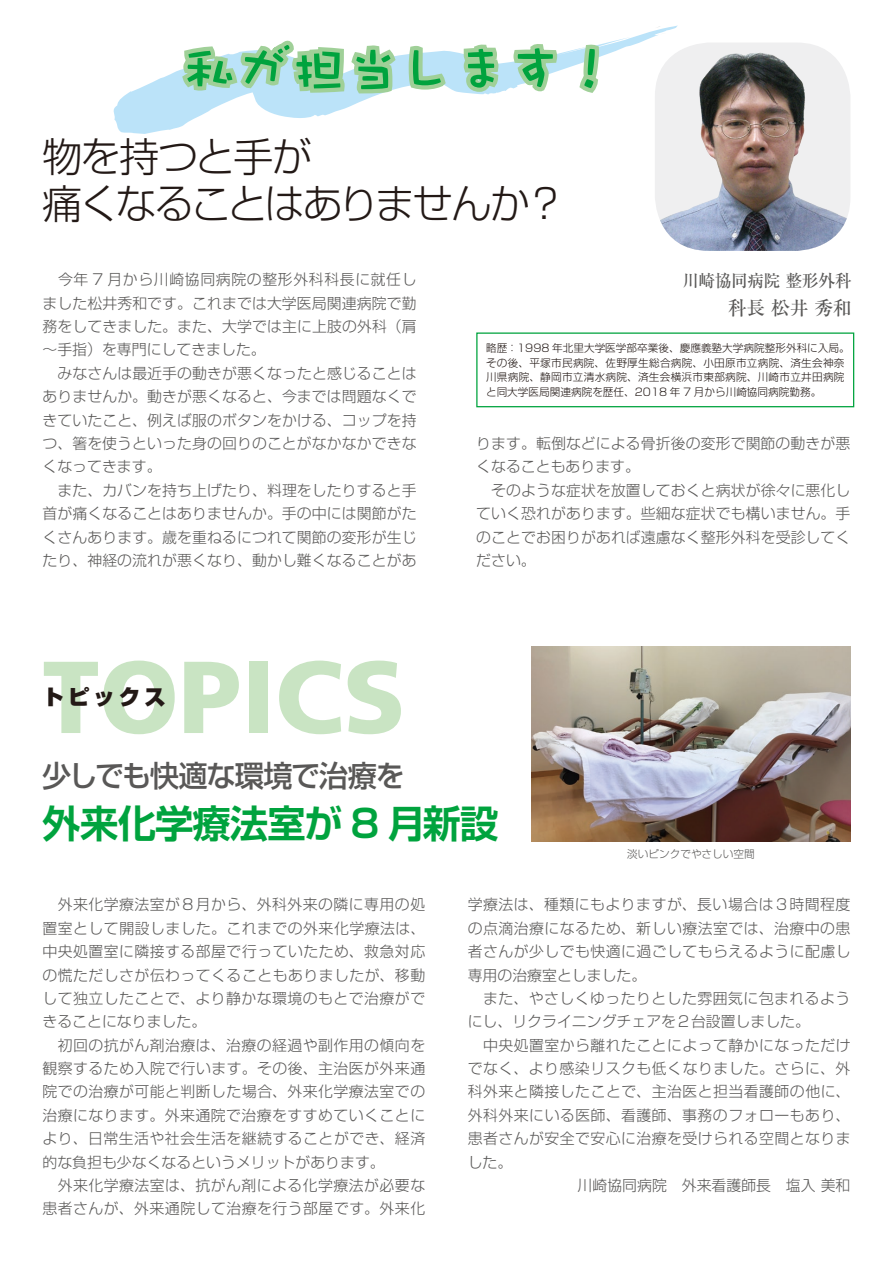
<style>
.page{position:relative;width:893px;height:1263px;background:#fff}
.page>*{position:absolute;margin:0;border:0;box-sizing:border-box;transform-origin:0 0}
.t1{font:900 102px "Frutiger";color:#c9e4c3}
.t2{font:300 40.35px "Shin Go Pro";letter-spacing:-.085em;color:#231916}
.t3{font:300 40.35px "Shin Go Pro";letter-spacing:-.065em;color:#231916}
.t4{font:700 38.25px "Shin Go Pro De";letter-spacing:-.025em;color:#00a33e}
.t5{font:500 29.7px "Shin Go Pro";letter-spacing:-.045em;color:#595857}
.t6{font:900 21.3px "Shin Go Pro";letter-spacing:.2em;color:#231916}
.t7{font:500 19.2px "Ryumin Pro";color:#595857}
.t8{font:500 16.95px "Ryumin Pro";letter-spacing:-.02em;color:#595857}
.t9{font:300 14.85px/23.4px "Shin Go Pro";letter-spacing:.005em;color:#595857;text-align:justify}
.t10{font:300 14.85px/23.4px "Shin Go Pro";letter-spacing:.03em;color:#595857}
.t11{font:300 10.65px/14.9px "Shin Go Pro";color:#231916;text-align:justify}
.t12{font:300 10.65px "Shin Go Pro";color:#595857}
</style>
<div class="page">
<img style="left:531px;top:646px;width:319px;height:196px">
<svg style="left:113px;top:26px;width:564px;height:108px"></svg>
<img style="left:655px;top:43px;width:195px;height:208px">
<svg style="left:177px;top:36px;width:428px;height:63px"></svg>
<div style="left:476px;top:332px;width:378px;height:75px;border:1px solid #00a33e"></div>
<p class="t3" style="left:42px;top:123px;width:272px">物を持つと手が</p>
<p class="t2" style="left:42px;top:171px;width:525px">痛くなることはありませんか？</p>
<p class="t9" style="left:43px;top:266px;width:376px">　今年 7 月から川崎協同病院の整形外科科長に就任しました松井秀和です。これまでは大学医局関連病院で勤務をしてきました。また、大学では主に上肢の外科（肩〜手指）を専門にしてきました。</p>
<p class="t9" style="left:43px;top:360px;width:376px">　みなさんは最近手の動きが悪くなったと感じることはありませんか。動きが悪くなると、今までは問題なくできていたこと、例えば服のボタンをかける、コップを持つ、箸を使うといった身の回りのことがなかなかできなくなってきます。</p>
<p class="t9" style="left:43px;top:477px;width:376px">　また、カバンを持ち上げたり、料理をしたりすると手首が痛くなることはありませんか。手の中には関節がたくさんあります。歳を重ねるにつれて関節の変形が生じたり、神経の流れが悪くなり、動かし難くなることがあ</p>
<p class="t1" style="left:43px;top:636px;width:364px">TOPICS</p>
<p class="t6" style="left:43px;top:680px;width:125px">トピックス</p>
<p class="t8" style="left:683px;top:267px;width:171px">川崎協同病院 整形外科</p>
<p class="t7" style="left:728px;top:292px;width:125px">科長 松井 秀和</p>
<p class="t11" style="left:486px;top:339px;width:365px">略歴：1998 年北里大学医学部卒業後、慶應義塾大学病院整形外科に入局。</p>
<p class="t11" style="left:486px;top:354px;width:360px">その後、平塚市民病院、佐野厚生総合病院、小田原市立病院、済生会神奈川県病院、静岡市立清水病院、済生会横浜市東部病院、川崎市立井田病院と同大学医局関連病院を歴任、2018 年 7 月から川崎協同病院勤務。</p>
<p class="t9" style="left:476px;top:430px;width:376px">ります。転倒などによる骨折後の変形で関節の動きが悪くなることもあります。</p>
<p class="t9" style="left:476px;top:477px;width:376px">　そのような症状を放置しておくと病状が徐々に悪化していく恐れがあります。些細な症状でも構いません。手のことでお困りがあれば遠慮なく整形外科を受診してください。</p>
<p class="t5" style="left:42px;top:752px;width:364px">少しでも快適な環境で治療を</p>
<p class="t4" style="left:42px;top:792px;width:458px">外来化学療法室が 8 月新設</p>
<p class="t12" style="left:627px;top:845px;width:129px">淡いピンクでやさしい空間</p>
<p class="t9" style="left:43px;top:891px;width:384px">　外来化学療法室が８月から、外科外来の隣に専用の処置室として開設しました。これまでの外来化学療法は、中央処置室に隣接する部屋で行っていたため、救急対応の慌ただしさが伝わってくることもありましたが、移動して独立したことで、より静かな環境のもとで治療ができることになりました。</p>
<p class="t9" style="left:43px;top:1031px;width:384px">　初回の抗がん剤治療は、治療の経過や副作用の傾向を観察するため入院で行います。その後、主治医が外来通院での治療が可能と判断した場合、外来化学療法室での治療になります。外来通院で治療をすすめていくことにより、日常生活や社会生活を継続することができ、経済的な負担も少なくなるというメリットがあります。</p>
<p class="t10" style="left:43px;top:1172px;width:384px">　外来化学療法室は、抗がん剤による化学療法が必要な患者さんが、外来通院して治療を行う部屋です。外来化</p>
<p class="t9" style="left:468px;top:891px;width:384px">学療法は、種類にもよりますが、長い場合は３時間程度の点滴治療になるため、新しい療法室では、治療中の患者さんが少しでも快適に過ごしてもらえるように配慮し専用の治療室としました。</p>
<p class="t10" style="left:468px;top:985px;width:384px">　また、やさしくゆったりとした雰囲気に包まれるようにし、リクライニングチェアを２台設置しました。</p>
<p class="t9" style="left:468px;top:1031px;width:384px">　中央処置室から離れたことによって静かになっただけでなく、より感染リスクも低くなりました。さらに、外科外来と隣接したことで、主治医と担当看護師の他に、外科外来にいる医師、看護師、事務のフォローもあり、患者さんが安全で安心に治療を受けられる空間となりました。</p>
<p class="t9" style="left:578px;top:1172px;width:274px">川崎協同病院　外来看護師長　塩入 美和</p>
</div>
